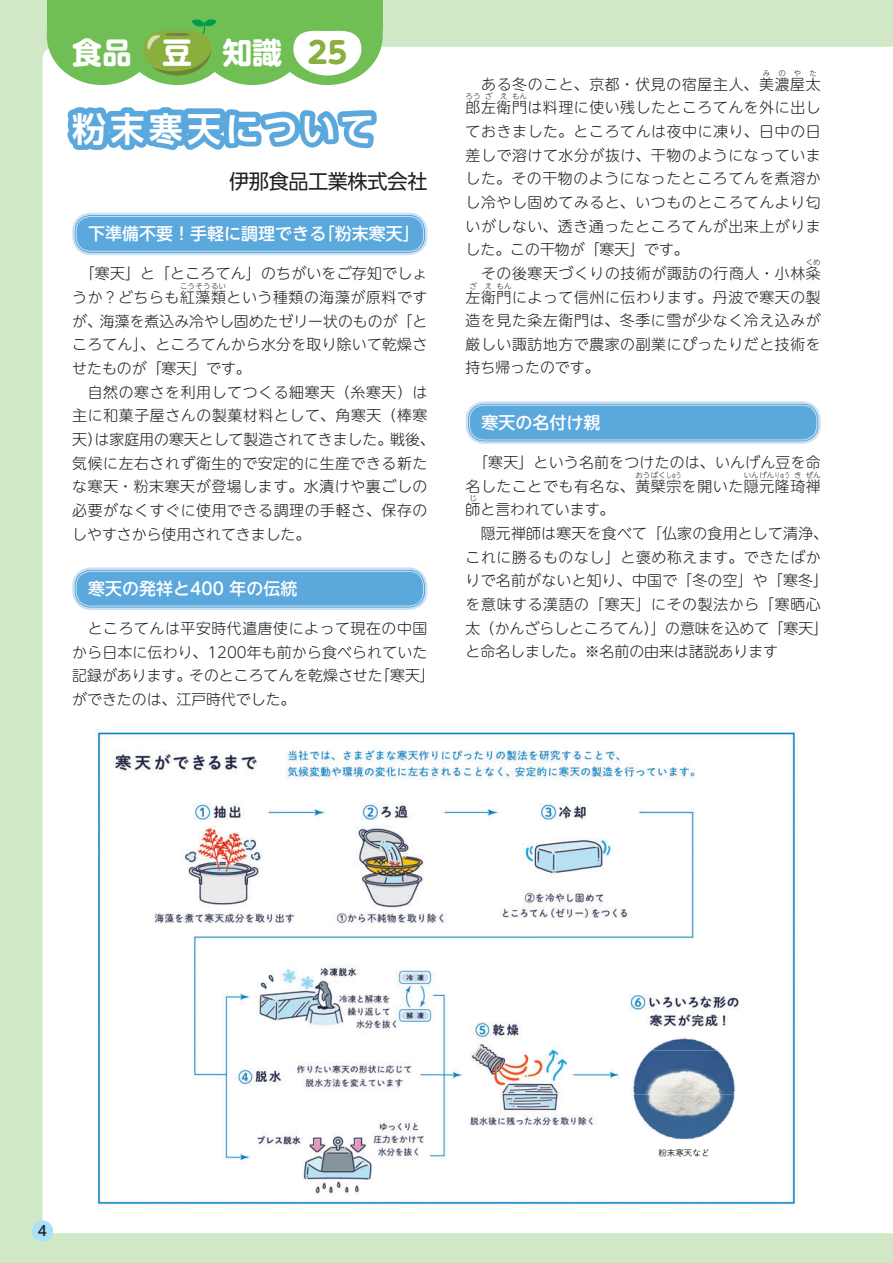
<style>
.page{position:relative;width:893px;height:1263px;background:#d1e8c6}
.page>*{position:absolute;margin:0;border:0;box-sizing:border-box;transform-origin:0 0}
.t1{font:34.05px "UD Shin Go Pro De Bold 90 pv RKSJ H";letter-spacing:.125em;color:#fff}
.t2{font:29.7px "UD Shin M Go Pro Bold 90 pv RKSJ H";color:#fff}
.t3{font:29.7px "UD Shin M Go Pro Bold 90 pv RKSJ H";color:#8aaf3f}
.t4{font:20.25px "UD Shin Go Pro Regular 90 pv RKSJ H";letter-spacing:-.02em;color:#231f20}
.t5{font:16.95px "UD Shin M Go Pro Medium 90 pv RKSJ H";color:#fff}
.t6{font:14.85px/23.7px "UD Shin M Go Pro Light 90 pv RKSJ H";letter-spacing:.04em;color:#231f20;text-align:center}
.t7{font:14.85px/23.7px "UD Shin M Go Pro Light 90 pv RKSJ H";letter-spacing:.015em;color:#231f20}
.t8{font:14.85px/23.7px "UD Shin M Go Pro Light 90 pv RKSJ H";letter-spacing:.01em;color:#231f20}
.t9{font:14.85px "UD Shin M Go Pro Light 90 pv RKSJ H";color:#231f20}
.t10{font:13.8px "UD Shin M Go Pro Medium 90 pv RKSJ H";color:#231f20}
.t11{font:8.55px "Shuei M Go Std L 90 pv RKSJ H";color:#231f20}
.t12{font:7.5px "UD Shin M Go Pro Light 90 pv RKSJ H";color:#231f20}
</style>
<div class="page">
<div style="left:43px;top:47px;width:850px;height:1186px;background:#fff"></div>
<div style="left:47px;top:0;width:336px;height:30px;background:#6fbf54"></div>
<div style="left:32px;top:1220px;width:21px;height:22px;background:#aae0f9;border-radius:50%"></div>
<div style="left:74px;top:215px;width:351px;height:38px;background:#5ba8dc;border-radius:16px"></div>
<div style="left:72px;top:213px;width:355px;height:42px;border:2px solid #cbe0f3;border-radius:18px"></div>
<div style="left:76px;top:216px;width:348px;height:36px;border:1px solid #cbe0f3;border-radius:15px"></div>
<div style="left:74px;top:569px;width:351px;height:39px;background:#5ba8dc;border-radius:16px"></div>
<div style="left:72px;top:567px;width:355px;height:43px;border:2px solid #cbe0f3;border-radius:18px"></div>
<div style="left:76px;top:571px;width:348px;height:35px;border:1px solid #cbe0f3;border-radius:15px"></div>
<div style="left:468px;top:403px;width:351px;height:39px;background:#5ba8dc;border-radius:16px"></div>
<div style="left:466px;top:401px;width:355px;height:43px;border:2px solid #cbe0f3;border-radius:18px"></div>
<div style="left:469px;top:405px;width:348px;height:35px;border:1px solid #cbe0f3;border-radius:15px"></div>
<svg style="left:47px;top:19px;width:351px;height:142px;background:#aad4b9"></svg>
<img style="left:73px;top:723px;width:747px;height:485px">
<div style="left:625px;top:1050px;width:118px;height:44px;background:#fff"></div>
<img style="left:625px;top:994px;width:118px;height:33px">
<img style="left:631px;top:1036px;width:106px;height:105px;border-radius:50%">
<img style="left:631px;top:1050px;width:106px;height:44px">
<h2 class="t2" style="left:72px;top:42px;width:61px">食品</h2>
<h2 class="t2" style="left:223px;top:42px;width:61px">知識</h2>
<h2 class="t2" style="left:162px;top:42px;width:31px">豆</h2>
<h2 class="t3" style="left:308px;top:42px;width:41px">25</h2>
<h1 class="t1" style="left:72px;top:116px;width:303px">粉末寒天について</h1>
<h3 class="t4" style="left:229px;top:174px;width:200px">伊那食品工業株式会社</h3>
<p class="t5" style="left:88px;top:228px;width:333px">下準備不要！手軽に調理できる「粉末寒天」</p>
<p class="t6" style="left:72px;top:264px;width:357px">「寒天」と「ところてん」のちがいをご存知でしょうか？どちらも紅藻類という種類の海藻が原料です</p>
<p class="t12" style="left:180px;top:283px;width:47px">こうそうるい</p>
<p class="t6" style="left:72px;top:311px;width:364px;text-align:left">が、海藻を煮込み冷やし固めたゼリー状のものが「ところてん」、ところてんから水分を取り除いて乾燥させたものが「寒天」です。<br>　自然の寒さを利用してつくる細寒天（糸寒天）は主に和菓子屋さんの製菓材料として、角寒天（棒寒天）は家庭用の寒天として製造されてきました。戦後、気候に左右されず衛生的で安定的に生産できる新たな寒天・粉末寒天が登場します。水漬けや裏ごしの必要がなくすぐに使用できる調理の手軽さ、保存のしやすさから使用されてきました。</p>
<p class="t5" style="left:88px;top:582px;width:211px">寒天の発祥と400 年の伝統</p>
<p class="t8" style="left:72px;top:619px;width:364px">　ところてんは平安時代遣唐使によって現在の中国から日本に伝わり、1200年も前から食べられていた記録があります。そのところてんを乾燥させた「寒天」ができたのは、江戸時代でした。</p>
<p class="t12" style="left:763px;top:70px;width:9px">み</p>
<p class="t12" style="left:778px;top:70px;width:9px">の</p>
<p class="t12" style="left:794px;top:70px;width:9px">や</p>
<p class="t12" style="left:809px;top:70px;width:9px">た</p>
<p class="t6" style="left:466px;top:98px;width:357px">郎左衛門は料理に使い残したところてんを外に出し</p>
<p class="t6" style="left:466px;top:74px;width:357px">　ある冬のこと、京都・伏見の宿屋主人、美濃屋太</p>
<p class="t12" style="left:466px;top:94px;width:16px">ろう</p>
<p class="t12" style="left:485px;top:94px;width:9px">ざ</p>
<p class="t12" style="left:500px;top:94px;width:9px">え</p>
<p class="t12" style="left:512px;top:94px;width:16px">もん</p>
<p class="t6" style="left:466px;top:122px;width:357px;text-align:left">ておきました。ところてんは夜中に凍り、日中の日差しで溶けて水分が抜け、干物のようになっていました。その干物のようになったところてんを煮溶かし冷やし固めてみると、いつものところてんより匂いがしない、透き通ったところてんが出来上がりました。この干物が「寒天」です。<br>　その後寒天づくりの技術が諏訪の行商人・小林粂</p>
<p class="t12" style="left:806px;top:259px;width:16px">くめ</p>
<p class="t6" style="left:466px;top:287px;width:357px">左衛門によって信州に伝わります。丹波で寒天の製</p>
<p class="t12" style="left:469px;top:283px;width:9px">ざ</p>
<p class="t12" style="left:485px;top:283px;width:9px">え</p>
<p class="t12" style="left:497px;top:283px;width:16px">もん</p>
<p class="t6" style="left:466px;top:311px;width:357px;text-align:justify">造を見た粂左衛門は、冬季に雪が少なく冷え込みが厳しい諏訪地方で農家の副業にぴったりだと技術を持ち帰ったのです。</p>
<p class="t5" style="left:482px;top:416px;width:121px">寒天の名付け親</p>
<p class="t6" style="left:466px;top:453px;width:357px">「寒天」という名前をつけたのは、いんげん豆を命名したことでも有名な、黄檗宗を開いた隠元隆琦禅</p>
<p class="t12" style="left:635px;top:472px;width:47px">おうばくしゅう</p>
<p class="t12" style="left:744px;top:472px;width:47px">いんげんりゅう</p>
<p class="t12" style="left:794px;top:472px;width:9px">き</p>
<p class="t12" style="left:806px;top:472px;width:16px">ぜん</p>
<p class="t12" style="left:469px;top:496px;width:9px">じ</p>
<p class="t7" style="left:466px;top:524px;width:364px">　隠元禅師は寒天を食べて「仏家の食用として清浄、これに勝るものなし」と褒め称えます。できたばかりで名前がないと知り、中国で「冬の空」や「寒冬」を意味する漢語の「寒天」にその製法から「寒晒心太（かんざらしところてん）」の意味を込めて「寒天」と命名しました。※名前の由来は諸説あります</p>
<p class="t9" style="left:466px;top:504px;width:150px">師と言われています。</p>
<p class="t10" style="left:38px;top:1226px;width:11px">4</p>
<p class="t11" style="left:658px;top:1149px;width:53px">粉末寒天など</p>
</div>
